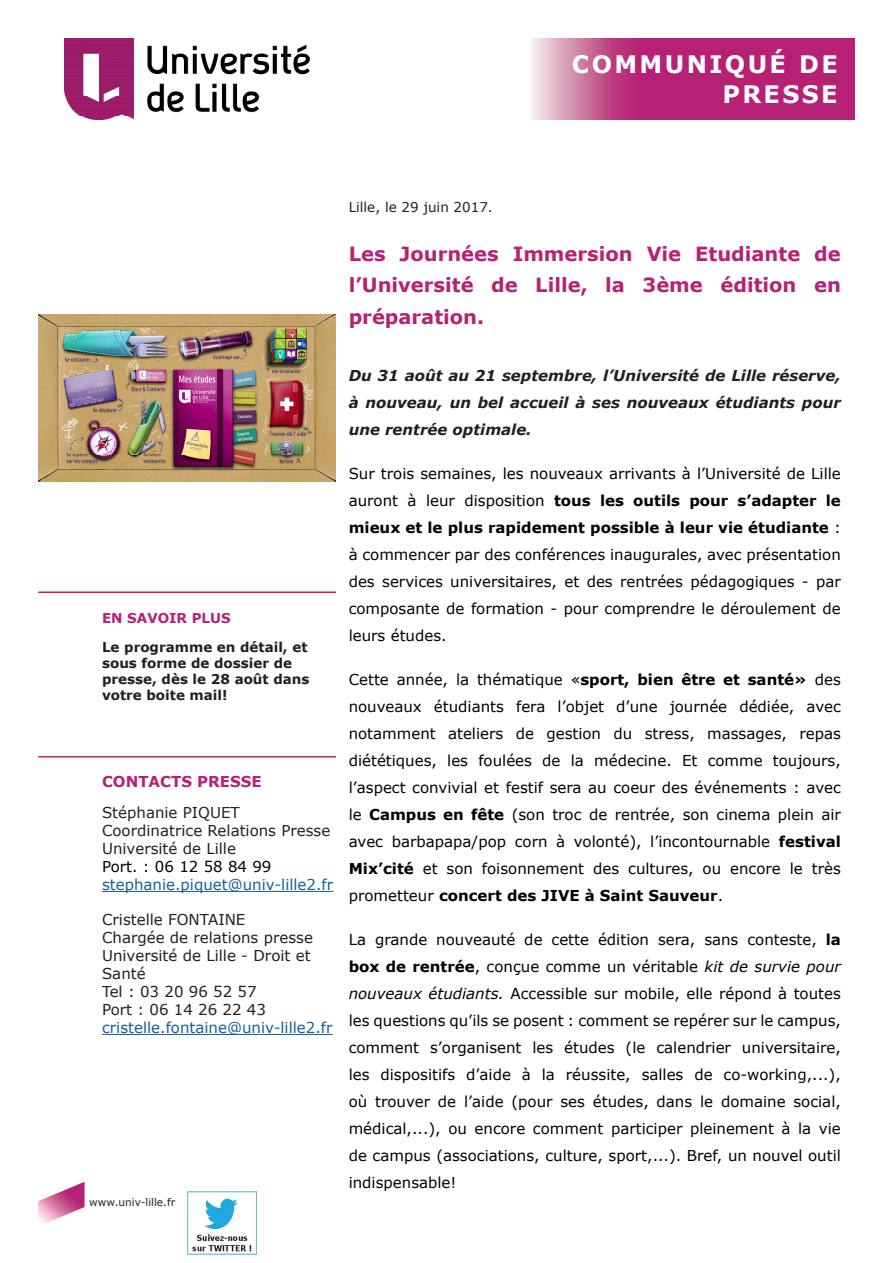
<style>
.page{position:relative;width:893px;height:1263px;background:#fff}
.page>*{position:absolute;margin:0;border:0;box-sizing:border-box;transform-origin:0 0}
.TITRE_TÉTIÈRE{font:700 24px "Verdana";letter-spacing:.1em;color:#fff}
.TITRE{font:700 19.5px/31.5px "Verdana";color:#b62175;text-align:justify}
.TEXTE_COURANT{font:15px/27px "Verdana";color:#000;text-align:justify}
.OURS{font:15px/18px "Verdana";color:#231f20}
.TEXTE_COURANT-2{font:italic 700 15px/27px "Verdana";color:#231f20;text-align:justify}
.TITRE_SOUS-PARTIE{font:700 15px "Verdana";color:#b62175}
.OURS-2{font:700 13.5px/16.2px "Verdana";color:#231f20}
.TEXTE_COURANT-3{font:13.5px "Verdana";color:#231f20}
.TITRE_SOUS-PARTIE-2{font:700 13.5px "Verdana";color:#b62175}
.t1{font:10.5px "Verdana";color:#231f20}
.s1{color:#000}
.s2{color:#175d9e}
.s3{font-weight:700}
.s4{font-style:italic}
</style>
<div class="page">
<svg style="left:38px;top:1182px;width:47px;height:42px"></svg>
<img style="left:65px;top:38px;width:244px;height:82px">
<svg style="left:531px;top:38px;width:324px;height:82px;background:#be4085"></svg>
<img style="left:38px;top:314px;width:298px;height:168px">
<img style="left:188px;top:1191px;width:68px;height:63px">
<hr style="left:38px;top:756px;width:298px;height:1px;background:#b62175">
<hr style="left:102px;top:891px;width:231px;height:1px;background:#175d9e">
<hr style="left:102px;top:1034px;width:231px;height:1px;background:#175d9e">
<hr style="left:38px;top:591px;width:298px;height:2px;background:#b62175">
<p class="TITRE_TÉTIÈRE" style="left:572px;top:49px;width:267px">COMMUNIQUÉ DE</p>
<p class="TITRE_TÉTIÈRE" style="left:722px;top:79px;width:117px">PRESSE</p>
<p class="TEXTE_COURANT-3" style="left:349px;top:199px;width:146px">Lille, le 29 juin 2017.</p>
<p class="TITRE" style="left:349px;top:238px;width:494px">Les Journées Immersion Vie Etudiante de l’Université de Lille, la 3ème édition en préparation.</p>
<p class="TITRE_SOUS-PARTIE-2" style="left:102px;top:609px;width:130px">EN SAVOIR PLUS</p>
<p class="OURS-2" style="left:102px;top:639px;width:209px">Le programme en détail, et sous forme de dossier de presse, dès le 28 août dans votre boite mail!</p>
<p class="TITRE_SOUS-PARTIE" style="left:102px;top:772px;width:161px">CONTACTS PRESSE</p>
<p class="OURS" style="left:102px;top:804px;width:233px">Stéphanie PIQUET<br>Coordinatrice Relations Presse<br>Université de Lille<br><span class="s1">Port. : 06 12 58 84 99 </span><span class="s2">stephanie.piquet@univ-lille2.fr</span></p>
<p class="OURS" style="left:102px;top:911px;width:232px">Cristelle FONTAINE<br>Chargée de relations presse<br>Université de Lille - Droit et<br>Santé<br>Tel : 03 20 96 52 57<br>Port : 06 14 26 22 43 <span class="s2">cristelle.fontaine@univ-lille2.fr</span></p>
<p class="t1" style="left:89px;top:1195px;width:87px">www.univ-lille.fr</p>
<p class="TEXTE_COURANT-2" style="left:349px;top:362px;width:494px">Du 31 août au 21 septembre, l’Université de Lille réserve, à nouveau, un bel accueil à ses nouveaux étudiants pour une rentrée optimale.</p>
<p class="TEXTE_COURANT" style="left:349px;top:460px;width:494px">Sur trois semaines, les nouveaux arrivants à l’Université de Lille auront à leur disposition <span class="s3">tous les outils pour s’adapter le mieux et le plus rapidement possible à leur vie étudiante</span> : à commencer par des conférences inaugurales, avec présentation des services universitaires, et des rentrées pédagogiques - par composante de formation - pour comprendre le déroulement de leurs études.</p>
<p class="TEXTE_COURANT" style="left:349px;top:666px;width:494px">Cette année, la thématique «<span class="s3">sport, bien être et santé»</span> des nouveaux étudiants fera l’objet d’une journée dédiée, avec notamment ateliers de gestion du stress, massages, repas diététiques, les foulées de la médecine. Et comme toujours, l’aspect convivial et festif sera au coeur des événements : avec le <span class="s3">Campus en fête</span> (son troc de rentrée, son cinema plein air avec barbapapa/pop corn à volonté), l’incontournable <span class="s3">festival Mix’cité</span> et son foisonnement des cultures, ou encore le très prometteur <span class="s3">concert des JIVE à Saint Sauveur</span>.</p>
<p class="TEXTE_COURANT" style="left:349px;top:926px;width:494px">La grande nouveauté de cette édition sera, sans conteste, <span class="s3">la box de rentrée</span>, conçue comme un véritable <span class="s4">kit de survie pour nouveaux étudiants.</span> Accessible sur mobile, elle répond à toutes les questions qu’ils se posent : comment se repérer sur le campus, comment s’organisent les études (le calendrier universitaire, les dispositifs d’aide à la réussite, salles de co-working,...), où trouver de l’aide (pour ses études, dans le domaine social, médical,...), ou encore comment participer pleinement à la vie de campus (associations, culture, sport,...). Bref, un nouvel outil indispensable!</p>
</div>
